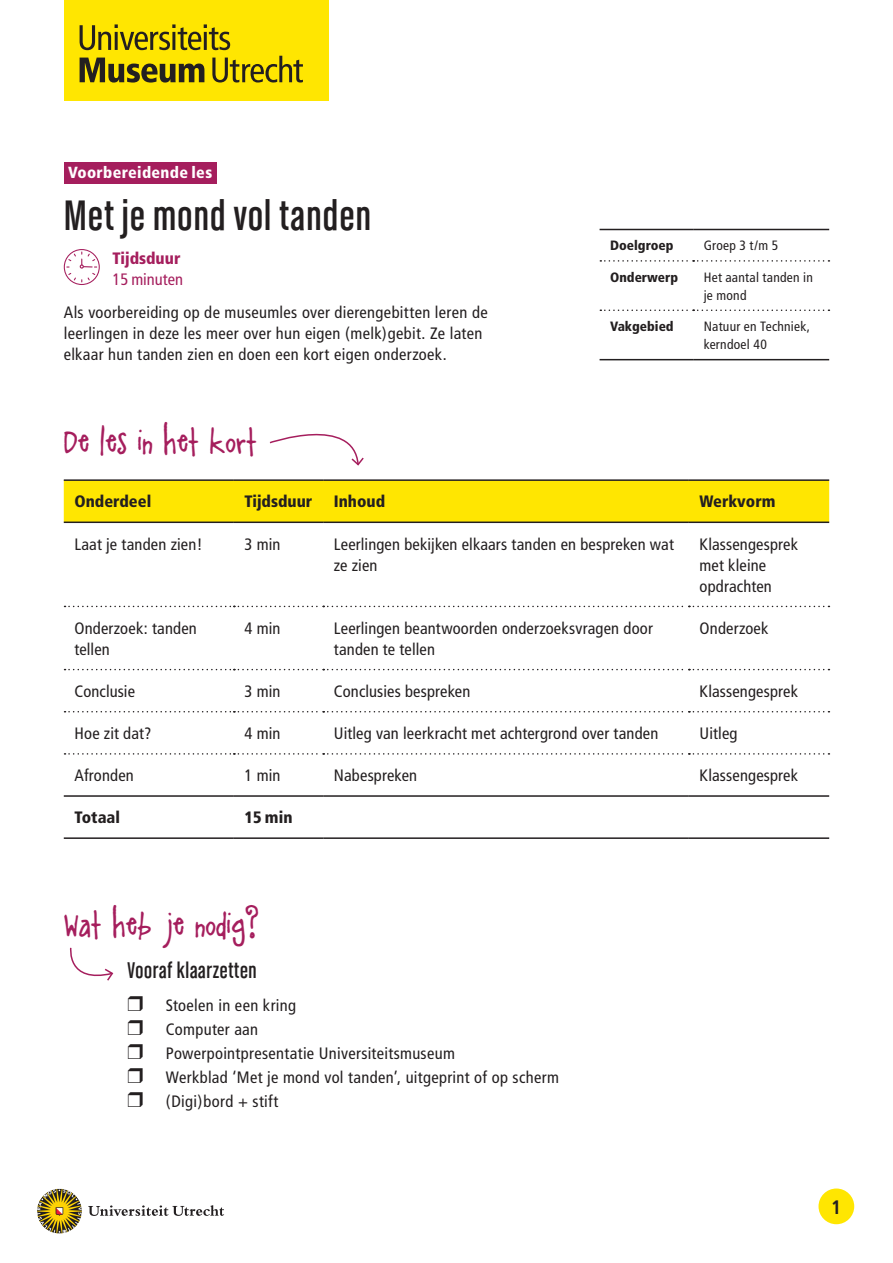
<style>
.page{position:relative;width:893px;height:1263px;background:#fff}
.page>*{position:absolute;margin:0;border:0;box-sizing:border-box;transform-origin:0 0}
.t1{font:45px "Chalet Comprime Cologne Sixty";letter-spacing:.03em;color:#231f20}
.t2{font:30px "A Little Pot";color:#a51e5d}
.t3{font:24px "Chalet Comprime Cologne Sixty";letter-spacing:.03em;color:#231f20}
.t4{font:700 condensed 19.5px "Frutiger";color:#231f20}
.t5{font:condensed 16.5px/21px "Frutiger";letter-spacing:.015em;color:#231f20}
.t6{font:900 condensed 16.5px "Frutiger";color:#231f20}
.t7{font:900 condensed 16.5px "Frutiger";color:#a51e5d}
.t8{font:condensed 16.5px "Frutiger";color:#a51e5d}
.t9{font:900 condensed 16.05px "Frutiger";letter-spacing:.02em;color:#fff}
.t10{font:condensed 13.5px/18px "Frutiger";letter-spacing:.02em;color:#231f20}
.t11{font:900 condensed 13.5px "Frutiger";color:#231f20}
</style>
<div class="page">
<div style="left:64px;top:162px;width:152px;height:22px;background:#a51e5d"></div>
<svg style="left:88px;top:1205px;width:136px;height:11px"></svg>
<svg style="left:37px;top:1189px;width:45px;height:44px"></svg>
<div style="left:64px;top:0;width:265px;height:101px;background:#ffe601"></div>
<svg style="left:80px;top:24px;width:150px;height:26px"></svg>
<svg style="left:80px;top:58px;width:124px;height:25px"></svg>
<svg style="left:212px;top:56px;width:91px;height:27px"></svg>
<div style="left:818px;top:1188px;width:36px;height:36px;background:#ffe601;border-radius:50%"></div>
<svg style="left:64px;top:249px;width:36px;height:36px"></svg>
<svg style="left:69px;top:947px;width:45px;height:34px"></svg>
<svg style="left:269px;top:433px;width:95px;height:33px"></svg>
<div style="left:64px;top:481px;width:765px;height:40px;background:#ffe601"></div>
<hr style="left:64px;top:521px;width:170px;height:2px;background:#231f20">
<hr style="left:234px;top:521px;width:89px;height:2px;background:#231f20">
<hr style="left:323px;top:521px;width:366px;height:2px;background:#231f20">
<hr style="left:689px;top:521px;width:140px;height:2px;background:#231f20">
<hr style="left:64px;top:795px;width:170px;height:2px;background:#231f20">
<hr style="left:234px;top:795px;width:89px;height:2px;background:#231f20">
<hr style="left:323px;top:795px;width:366px;height:2px;background:#231f20">
<hr style="left:689px;top:795px;width:140px;height:2px;background:#231f20">
<svg style="left:65px;top:606px;width:764px;height:1px"></svg>
<svg style="left:65px;top:669px;width:764px;height:1px"></svg>
<svg style="left:65px;top:711px;width:764px;height:1px"></svg>
<svg style="left:65px;top:753px;width:764px;height:2px"></svg>
<hr style="left:64px;top:837px;width:170px;height:2px;background:#231f20">
<hr style="left:234px;top:837px;width:89px;height:2px;background:#231f20">
<hr style="left:323px;top:837px;width:366px;height:2px;background:#231f20">
<hr style="left:689px;top:837px;width:140px;height:2px;background:#231f20">
<hr style="left:64px;top:479px;width:170px;height:2px;background:#231f20">
<hr style="left:234px;top:479px;width:89px;height:2px;background:#231f20">
<hr style="left:323px;top:479px;width:366px;height:2px;background:#231f20">
<hr style="left:689px;top:479px;width:140px;height:2px;background:#231f20">
<svg style="left:600px;top:260px;width:229px;height:2px"></svg>
<svg style="left:600px;top:309px;width:229px;height:2px"></svg>
<hr style="left:600px;top:229px;width:93px;height:1px;background:#231f20">
<hr style="left:693px;top:229px;width:136px;height:1px;background:#231f20">
<hr style="left:600px;top:359px;width:93px;height:1px;background:#231f20">
<hr style="left:693px;top:359px;width:136px;height:1px;background:#231f20">
<p class="t9" style="left:68px;top:163px;width:146px">Voorbereidende les</p>
<h1 class="t1" style="left:64px;top:190px;width:309px">Met je mond vol tanden</h1>
<p class="t7" style="left:113px;top:248px;width:69px">Tijdsduur</p>
<p class="t8" style="left:113px;top:270px;width:72px">15 minuten</p>
<p class="t5" style="left:64px;top:302px;width:425px">Als voorbereiding op de museumles over dierengebitten leren de leerlingen in deze les meer over hun eigen (melk)gebit. Ze laten elkaar hun tanden zien en doen een kort eigen onderzoek.</p>
<p class="t11" style="left:610px;top:237px;width:65px">Doelgroep</p>
<p class="t10" style="left:704px;top:237px;width:76px">Groep 3 t/m 5</p>
<p class="t11" style="left:610px;top:269px;width:69px">Onderwerp</p>
<p class="t10" style="left:704px;top:268px;width:111px">Het aantal tanden in je mond</p>
<p class="t11" style="left:610px;top:318px;width:65px">Vakgebied</p>
<p class="t10" style="left:704px;top:317px;width:108px">Natuur en Techniek, kerndoel 40</p>
<h2 class="t2" style="left:64px;top:426px;width:195px">De les in het kort</h2>
<p class="t6" style="left:74px;top:492px;width:78px">Onderdeel</p>
<p class="t6" style="left:244px;top:492px;width:69px">Tijdsduur</p>
<p class="t6" style="left:334px;top:492px;width:53px">Inhoud</p>
<p class="t6" style="left:699px;top:492px;width:78px">Werkvorm</p>
<p class="t5" style="left:74px;top:533px;width:130px">Laat je tanden zien!</p>
<p class="t5" style="left:245px;top:533px;width:37px">3 min</p>
<p class="t5" style="left:334px;top:533px;width:342px">Leerlingen bekijken elkaars tanden en bespreken wat ze zien</p>
<p class="t5" style="left:699px;top:533px;width:100px">Klassengesprek met kleine opdrachten</p>
<p class="t5" style="left:74px;top:618px;width:124px">Onderzoek: tanden tellen</p>
<p class="t5" style="left:245px;top:618px;width:37px">4 min</p>
<p class="t5" style="left:334px;top:618px;width:321px">Leerlingen beantwoorden onderzoeksvragen door tanden te tellen</p>
<p class="t5" style="left:699px;top:618px;width:70px">Onderzoek</p>
<p class="t5" style="left:74px;top:681px;width:62px">Conclusie</p>
<p class="t5" style="left:245px;top:681px;width:37px">3 min</p>
<p class="t5" style="left:334px;top:681px;width:138px">Conclusies bespreken</p>
<p class="t5" style="left:700px;top:681px;width:100px">Klassengesprek</p>
<p class="t5" style="left:74px;top:723px;width:78px">Hoe zit dat?</p>
<p class="t5" style="left:245px;top:723px;width:37px">4 min</p>
<p class="t5" style="left:334px;top:723px;width:326px">Uitleg van leerkracht met achtergrond over tanden</p>
<p class="t5" style="left:700px;top:723px;width:39px">Uitleg</p>
<p class="t5" style="left:74px;top:765px;width:61px">Afronden</p>
<p class="t5" style="left:245px;top:765px;width:37px">1 min</p>
<p class="t5" style="left:334px;top:765px;width:85px">Nabespreken</p>
<p class="t5" style="left:700px;top:765px;width:100px">Klassengesprek</p>
<p class="t6" style="left:75px;top:808px;width:47px">Totaal</p>
<p class="t6" style="left:245px;top:808px;width:49px">15 min</p>
<h2 class="t2" style="left:64px;top:909px;width:196px">Wat heb je nodig?</h2>
<h3 class="t3" style="left:128px;top:957px;width:131px">Vooraf klaarzetten</h3>
<p class="t5" style="left:128px;top:993px;width:433px;line-height:24px">❒ Stoelen in een kring<br>❒ Computer aan<br>❒ Powerpointpresentatie Universiteitsmuseum<br>❒ Werkblad ‘Met je mond vol tanden’, uitgeprint of op scherm ❒ (Digi)bord + stift</p>
<p class="t4" style="left:831px;top:1195px;width:12px">1</p>
</div>
